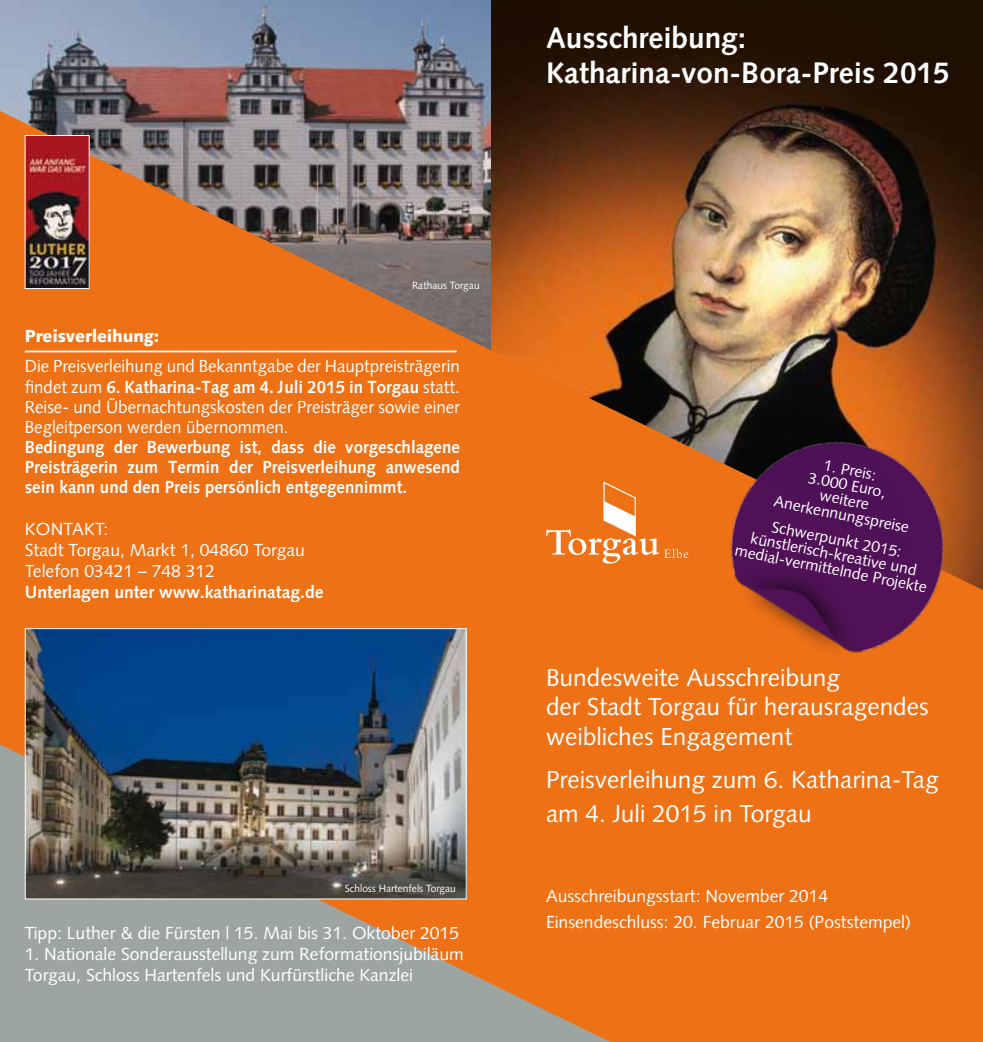
<style>
.page{position:relative;width:983px;height:1042px;background:#fff}
.page>*{position:absolute;margin:0;border:0;box-sizing:border-box;transform-origin:0 0}
.t1{font:700 29.75px/35.7px "Syntax";color:#fff}
.t2{font:24.5px/29.4px "Syntax";color:#fff}
.t3{font:17.5px/21px "Syntax";color:#fff}
.t4{font:17.5px/20.1px "Syntax";color:#fff;text-align:justify;scale:.96 1}
.t5{font:700 17.5px/20.1px "Syntax";color:#fff;text-align:justify;scale:.96 1}
.t6{font:700 17.5px "Syntax";color:#fff}
.t7{font:900 17.5px "Syntax";color:#fff;scale:.96 1}
.t8{font:15.75px/15px "Syntax";color:#fff;text-align:center}
.t9{font:10.5px "Syntax";color:#fff;scale:.96 1}
.s1{font-weight:700}
</style>
<div class="page">
<img style="left:0;top:0;width:491px;height:111px">
<img style="left:491px;top:0;width:491px;height:111px">
<img style="left:0;top:111px;width:982px;height:931px">
<svg style="left:0;top:744px;width:610px;height:298px;background:#bc916c"></svg>
<svg style="left:546px;top:481px;width:142px;height:82px;background:#f08436"></svg>
<img style="left:695px;top:407px;width:282px;height:282px">
<img style="left:27px;top:630px;width:437px;height:267px">
<div style="left:25px;top:628px;width:441px;height:271px;border:1px solid #fff"></div>
<div style="left:25px;top:135px;width:64px;height:153px;background:#a81620"></div>
<img style="left:27px;top:151px;width:60px;height:136px">
<hr style="left:25px;top:351px;width:431px;height:1px;background:#fff">
<h1 class="t1" style="left:546px;top:20px;width:405px">Ausschreibung:<br>Katharina-von-Bora-Preis 2015</h1>
<p class="t9" style="left:412px;top:279px;width:72px">Rathaus Torgau</p>
<p class="t7" style="left:25px;top:325px;width:141px">Preisverleihung:</p>
<p class="t4" style="left:25px;top:356px;width:454px">Die Preisverleihung und Bekanntgabe der Hauptpreisträgerin findet zum <span class="s1">6. Katharina-Tag am 4. Juli 2015 in Torgau</span> statt.<br>Reise- und Übernachtungskosten der Preisträger sowie einer Begleitperson werden übernommen.</p>
<p class="t5" style="left:25px;top:437px;width:454px">Bedingung der Bewerbung ist, dass die vorgeschlagene Preisträgerin zum Termin der Preisverleihung anwesend sein kann und den Preis persönlich entgegennimmt.</p>
<p class="t3" style="left:25px;top:519px;width:38px">Kontakt</p>
<p class="t3" style="left:25px;top:519px;width:281px;text-indent:79px">:<br>Stadt Torgau, Markt 1, 04860 Torgau<br>Telefon 03421 – 748 312</p>
<p class="t6" style="left:25px;top:582px;width:300px">Unterlagen unter www.katharinatag.de</p>
<p class="t9" style="left:345px;top:882px;width:117px">Schloss Hartenfels Torgau</p>
<p class="t3" style="left:25px;top:922px;width:435px">Tipp: Luther &amp; die Fürsten | 15. Mai bis 31. Oktober 2015</p>
<p class="t3" style="left:25px;top:943px;width:440px">1. Nationale Sonderausstellung zum Reformationsjubiläum<br>Torgau, Schloss Hartenfels und Kurfürstliche Kanzlei</p>
<p class="t8" style="left:784px;top:449px;width:139px;rotate:11deg">1. Preis:<br>3.000 Euro,<br>weitere<br>Anerkennungspreise</p>
<p class="t8" style="left:742px;top:513px;width:196px;rotate:11deg">Schwerpunkt 2015: künstlerisch-kreative und medial-vermittelnde Projekte</p>
<h2 class="t2" style="left:546px;top:663px;width:384px">Bundesweite Ausschreibung<br>der Stadt Torgau für herausragendes weibliches Engagement</h2>
<h2 class="t2" style="left:546px;top:763px;width:394px;line-height:33.6px">Preisverleihung zum 6. Katharina-Tag am 4. Juli 2015 in Torgau</h2>
<p class="t3" style="left:546px;top:882px;width:366px;line-height:26.2px">Ausschreibungsstart: November 2014<br>Einsendeschluss: 20. Februar 2015 (Poststempel)</p>
</div>
